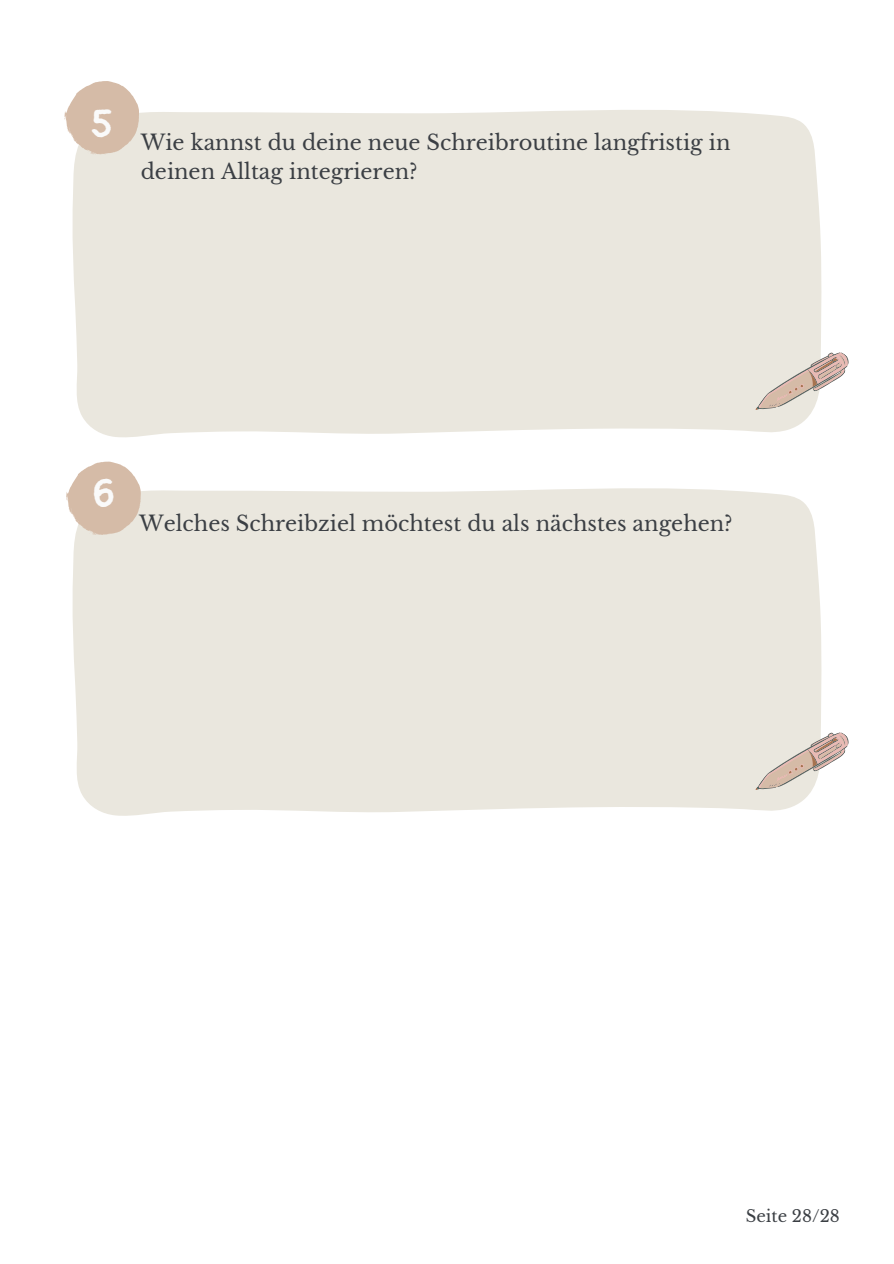
<style>
.page{position:relative;width:894px;height:1264px;background:#fff}
.page>*{position:absolute;margin:0;border:0;box-sizing:border-box;transform-origin:0 0}
.t1{font:42.6px "puimek";color:#fafafa}
.t2{font:21px/29.2px "Libre Baskerville";color:#3b3f44}
.t3{font:16.5px "Libre Baskerville";color:#3b3f44}
</style>
<div class="page">
<div style="left:72px;top:110px;width:749px;height:328px;background:#eae7de"></div>
<svg style="left:65px;top:81px;width:74px;height:73px"></svg>
<svg style="left:754px;top:331px;width:95px;height:107px"></svg>
<div style="left:72px;top:488px;width:750px;height:328px;background:#eae7de"></div>
<svg style="left:66px;top:461px;width:74px;height:73px"></svg>
<svg style="left:754px;top:711px;width:95px;height:105px"></svg>
<p class="t1" style="left:90px;top:82px;width:25px">5</p>
<p class="t2" style="left:141px;top:128px;width:591px">Wie kannst du deine neue Schreibroutine langfristig in deinen Alltag integrieren?</p>
<p class="t1" style="left:92px;top:452px;width:25px">6</p>
<h1 class="t2" style="left:139px;top:508px;width:595px">Welches Schreibziel möchtest du als nächstes angehen?</h1>
<p class="t3" style="left:745px;top:1205px;width:96px">Seite 28/28</p>
</div>
